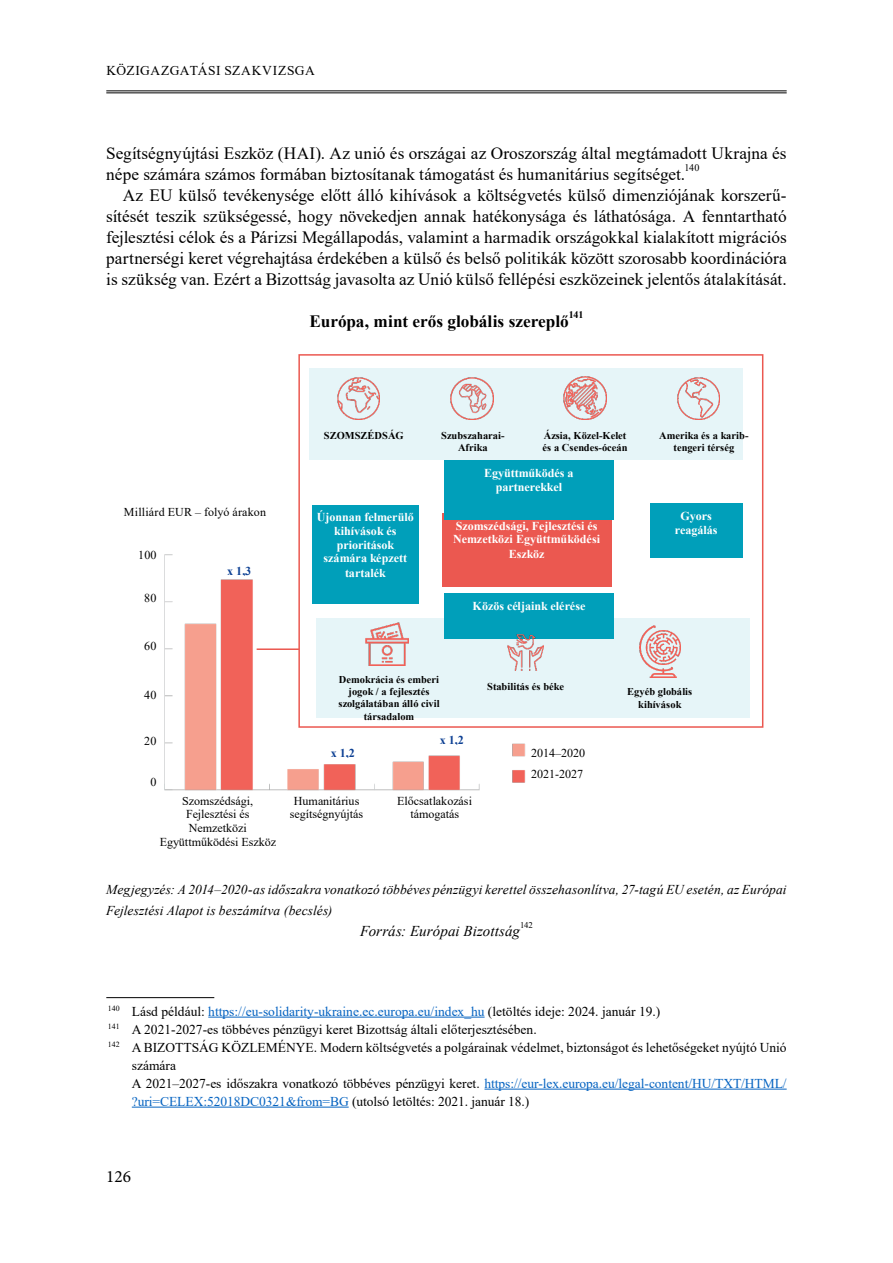
<style>
.page{position:relative;width:893px;height:1263px;background:#fff}
.page>*{position:absolute;margin:0;border:0;box-sizing:border-box;transform-origin:0 0}
.Alapértelmezett{font:17.25px/21px "Times New Roman";color:#000;text-align:justify}
.Alapértelmezett-első_bekezdés{font:17.25px/21px "Times New Roman";letter-spacing:.005em;color:#000}
.Alapértelmezett-első_bekezdés-2{font:700 17.25px "Times New Roman";letter-spacing:-.005em;color:#000}
.t1{font:17.25px "Minion Pro";color:#000}
.Ábra_forrása{font:italic 15px "Times New Roman";letter-spacing:.005em;color:#000}
.Lábjegyzetszöveg_3_jegyú{font:13.5px/18px "Times New Roman";color:#000}
.Alapértelmezett-első_bekezdés-3{font:italic 13.5px/21px "Times New Roman";letter-spacing:.01em;color:#000}
.Lábjegyzetszöveg_3_jegyú-2{font:13.5px "Times New Roman";color:#0563c1}
.Lábjegyzetszöveg_3_jegyú-3{font:13.5px "Times New Roman";letter-spacing:.03em;color:#000}
.t2{font:700 12px/14px "Times New Roman";letter-spacing:.005em;color:#fff;text-align:center}
.Alapértelmezett-2{font:12px/13.8px "Times New Roman";color:#000;text-align:center}
.t3{font:700 12px "Times New Roman";color:#0e4194}
.t4{font:700 10.5px/12.5px "Times New Roman";color:#000;text-align:center}
.Alapértelmezett-első_bekezdés-4{font:10.05px "Times New Roman";color:#000}
.Alapértelmezett-első_bekezdés-5{font:700 10.05px "Times New Roman";color:#000}
.Ábra_forrása-2{font:8.7px "Times New Roman";color:#000}
.s1{color:#000}
.s2{color:#0563c1}
</style>
<div class="page">
<hr style="left:106px;top:90px;width:681px;height:1px;background:#000">
<hr style="left:106px;top:92px;width:681px;height:1px;background:#000">
<div style="left:309px;top:368px;width:433px;height:92px;background:#e6f5f8"></div>
<div style="left:316px;top:618px;width:434px;height:99px;background:#e6f5f8"></div>
<img style="left:164px;top:446px;width:369px;height:345px">
<hr style="left:257px;top:648px;width:42px;height:2px;background:#eb5850">
<img style="left:450px;top:377px;width:43px;height:43px">
<img style="left:677px;top:377px;width:43px;height:43px">
<img style="left:337px;top:377px;width:43px;height:43px">
<img style="left:564px;top:377px;width:42px;height:42px">
<div style="left:442px;top:513px;width:169px;height:73px;background:#eb5850"></div>
<div style="left:444px;top:460px;width:170px;height:60px;background:#009fba"></div>
<div style="left:312px;top:505px;width:106px;height:99px;background:#009fba"></div>
<div style="left:650px;top:503px;width:92px;height:55px;background:#009fba"></div>
<div style="left:444px;top:593px;width:170px;height:46px;background:#009fba"></div>
<img style="left:507px;top:634px;width:37px;height:37px">
<img style="left:366px;top:623px;width:42px;height:42px">
<img style="left:639px;top:625px;width:41px;height:52px">
<hr style="left:106px;top:997px;width:108px;height:1px;background:#000">
<hr style="left:208px;top:1017px;width:277px;height:1px;background:#0563c1">
<hr style="left:484px;top:1089px;width:303px;height:1px;background:#0563c1">
<hr style="left:132px;top:1107px;width:217px;height:1px;background:#0563c1">
<p class="Lábjegyzetszöveg_3_jegyú-3" style="left:107px;top:61px;width:210px">KÖZIGAZGATÁSI SZAKVIZSGA</p>
<p class="Alapértelmezett-első_bekezdés" style="left:106px;top:142px;width:682px">Segítségnyújtási Eszköz (HAI). Az unió és országai az Oroszország által megtámadott Ukrajna és népe számára számos formában biztosítanak támogatást és humanitárius segítséget.</p>
<p class="Alapértelmezett-első_bekezdés-4" style="left:685px;top:161px;width:16px">140</p>
<p class="Alapértelmezett" style="left:106px;top:184px;width:682px;text-indent:16px">Az EU külső tevékenysége előtt álló kihívások a költségvetés külső dimenziójának korszerű&shy;sítését teszik szükségessé, hogy növekedjen annak hatékonysága és láthatósága. A fenntartható fejlesztési célok és a Párizsi Megállapodás, valamint a harmadik országokkal kialakított migrációs partnerségi keret végrehajtása érdekében a külső és belső politikák között szorosabb koordinációra is szükség van. Ezért a Bizottság javasolta az Unió külső fellépési eszközeinek jelentős átalakítását.</p>
<p class="Alapértelmezett-első_bekezdés-2" style="left:309px;top:309px;width:261px">Európa, mint erős globális szereplő</p>
<p class="Alapértelmezett-első_bekezdés-5" style="left:569px;top:308px;width:16px">141</p>
<p class="t4" style="left:324px;top:429px;width:81px">SZOMSZÉDSÁG</p>
<p class="t4" style="left:441px;top:429px;width:65px">Szubszaharai-<br>Afrika</p>
<p class="t4" style="left:542px;top:429px;width:87px;text-align:left">Ázsia, Közel-Kelet és a Csendes-óceán</p>
<p class="t4" style="left:659px;top:429px;width:91px">Amerika és a karib&shy;tengeri térség</p>
<p class="Alapértelmezett-2" style="left:124px;top:505px;width:144px">Milliárd EUR – folyó árakon</p>
<p class="Alapértelmezett-2" style="left:138px;top:547px;width:20px">100</p>
<p class="Alapértelmezett-2" style="left:144px;top:591px;width:14px">80</p>
<p class="Alapértelmezett-2" style="left:144px;top:639px;width:14px">60</p>
<p class="Alapértelmezett-2" style="left:144px;top:687px;width:14px">40</p>
<p class="Alapértelmezett-2" style="left:144px;top:734px;width:14px">20</p>
<p class="Alapértelmezett-2" style="left:150px;top:774px;width:8px">0</p>
<p class="t3" style="left:227px;top:562px;width:26px">x 1,3</p>
<p class="t2" style="left:484px;top:465px;width:91px">Együttműködés a partnerekkel</p>
<p class="t2" style="left:317px;top:510px;width:99px">Újonnan felmerülő kihívások és prioritások számára képzett tartalék</p>
<p class="t2" style="left:675px;top:509px;width:44px">Gyors reagálás</p>
<p class="t2" style="left:473px;top:599px;width:114px">Közös céljaink elérése</p>
<p class="t2" style="left:453px;top:518px;width:148px">Szomszédsági, Fejlesztési és<br>Nemzetközi Együttműködési<br>Eszköz</p>
<p class="t4" style="left:338px;top:673px;width:103px">Demokrácia és emberi jogok / a fejlesztés szolgálatában álló civil társadalom</p>
<p class="t3" style="left:331px;top:744px;width:26px">x 1,2</p>
<p class="t3" style="left:440px;top:731px;width:26px">x 1,2</p>
<p class="t4" style="left:487px;top:680px;width:78px">Stabilitás és béke</p>
<p class="Alapértelmezett-2" style="left:531px;top:742px;width:56px;line-height:20.7px;text-align:left">2014–2020<br>2021-2027</p>
<p class="t4" style="left:627px;top:685px;width:66px">Egyéb globális kihívások</p>
<p class="Alapértelmezett-2" style="left:160px;top:793px;width:118px">Szomszédsági,<br>Fejlesztési és<br>Nemzetközi<br>Együttműködési Eszköz</p>
<p class="Alapértelmezett-2" style="left:290px;top:793px;width:75px">Humanitárius segítségnyújtás</p>
<p class="Alapértelmezett-2" style="left:397px;top:793px;width:76px">Előcsatlakozási támogatás</p>
<p class="Alapértelmezett-első_bekezdés-3" style="left:106px;top:879px;width:682px">Megjegyzés: A 2014–2020-as időszakra vonatkozó többéves pénzügyi kerettel összehasonlítva, 27-tagú EU esetén, az Európai<br>Fejlesztési Alapot is beszámítva (becslés)</p>
<p class="Ábra_forrása" style="left:360px;top:921px;width:162px">Forrás: Európai Bizottság</p>
<p class="Ábra_forrása-2" style="left:520px;top:919px;width:14px">142</p>
<p class="Lábjegyzetszöveg_3_jegyú-2" style="left:108px;top:1001px;width:554px"><sup>140</sup> <span class="s1">Lásd például:</span> https://eu-solidarity-ukraine.ec.europa.eu/index_hu <span class="s1">(letöltés ideje: 2024. január 19.)</span></p>
<p class="Lábjegyzetszöveg_3_jegyú" style="left:108px;top:1020px;width:430px"><sup>141</sup> A 2021-2027-es többéves pénzügyi keret Bizottság általi előterjesztésében.</p>
<p class="Lábjegyzetszöveg_3_jegyú" style="left:132px;top:1038px;width:656px;text-indent:-24px"><sup>142</sup> A BIZOTTSÁG KÖZLEMÉNYE. Modern költségvetés a polgárainak védelmet, biztonságot és lehetőségeket nyújtó Unió számára</p>
<p class="Lábjegyzetszöveg_3_jegyú" style="left:132px;top:1074px;width:656px">A 2021–2027-es időszakra vonatkozó többéves pénzügyi keret. <span class="s2">https://eur-lex.europa.eu/legal-content/HU/TXT/HTML/ ?uri=CELEX:52018DC0321&amp;from=BG</span> (utolsó letöltés: 2021. január 18.)</p>
<p class="t1" style="left:106px;top:1165px;width:26px">126</p>
</div>
